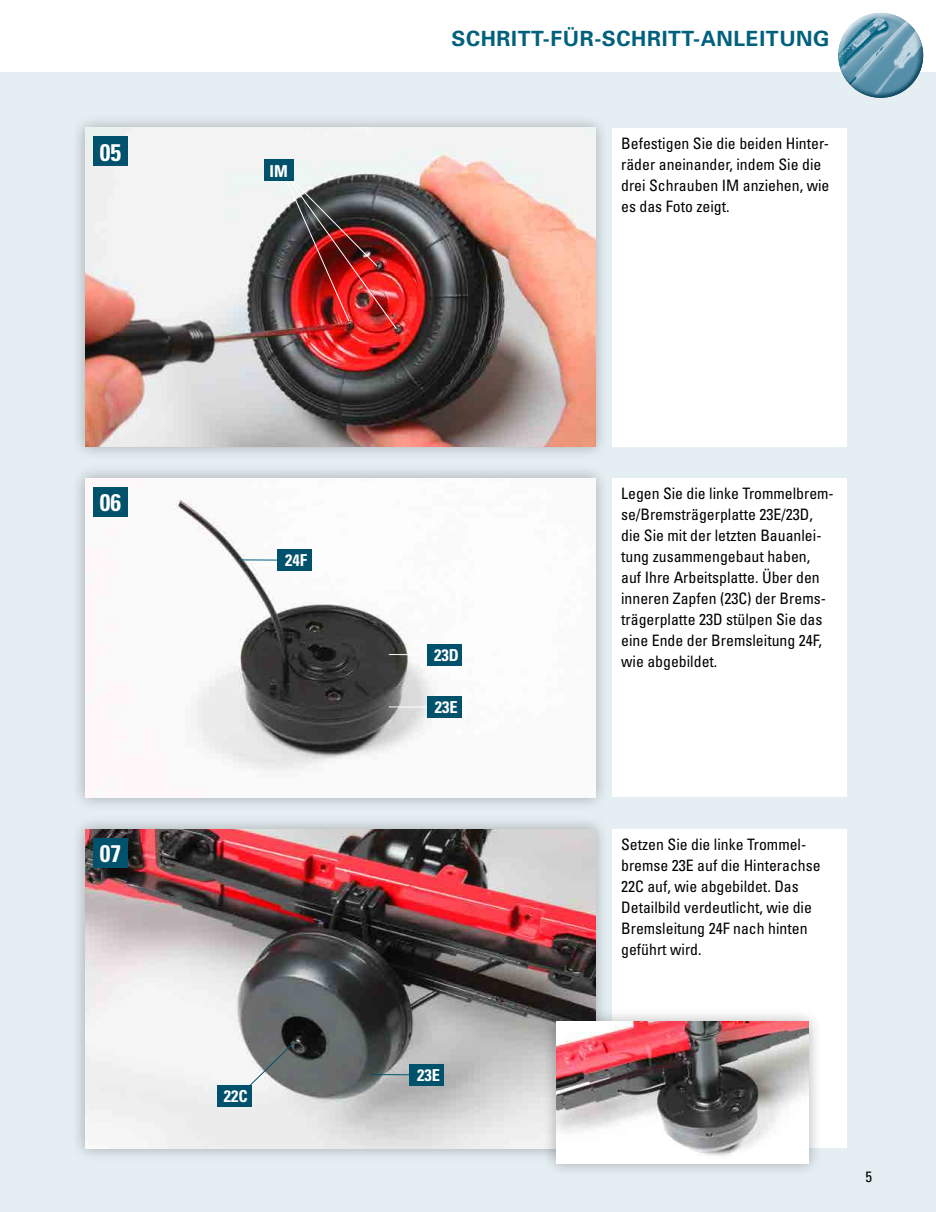
<style>
.page{position:relative;width:936px;height:1212px;background:#fff}
.page>*{position:absolute;margin:0;border:0;box-sizing:border-box;transform-origin:0 0}
.t1{font:700 condensed 24px "Univers";color:#fff}
.t2{font:700 21px "Univers";letter-spacing:.03em;color:#00617d}
.t3{font:700 condensed 16.5px "Univers";color:#fff}
.t4{font:condensed 15.75px/21px "Univers";color:#000}
.t5{font:condensed 15px "Univers";color:#000}
</style>
<div class="page">
<div style="left:0;top:72px;width:935px;height:1140px;background:#e5eef3"></div>
<div style="left:612px;top:128px;width:234px;height:318px;background:#fff"></div>
<div style="left:612px;top:478px;width:234px;height:319px;background:#fff"></div>
<div style="left:612px;top:829px;width:234px;height:319px;background:#fff"></div>
<div style="left:831px;top:6px;width:91px;height:72px;background:#fff;opacity:.75"></div>
<div style="left:837px;top:26px;width:92px;height:73px;background:#00617d;opacity:.75"></div>
<div style="left:71px;top:114px;width:538px;height:346px;background:#000;opacity:.3"></div>
<img style="left:85px;top:128px;width:510px;height:318px">
<div style="left:71px;top:465px;width:538px;height:346px;background:#000;opacity:.3"></div>
<img style="left:85px;top:478px;width:510px;height:319px">
<div style="left:94px;top:136px;width:34px;height:30px;background:#00516b"></div>
<div style="left:94px;top:487px;width:34px;height:30px;background:#00516b"></div>
<div style="left:71px;top:815px;width:538px;height:347px;background:#000;opacity:.3"></div>
<img style="left:85px;top:829px;width:510px;height:319px">
<div style="left:94px;top:838px;width:34px;height:29px;background:#00516b"></div>
<div style="left:542px;top:1008px;width:280px;height:169px;background:#000;opacity:.3"></div>
<img style="left:556px;top:1022px;width:252px;height:141px">
<svg style="left:242px;top:1042px;width:52px;height:51px"></svg>
<hr style="left:389px;top:706px;width:54px;height:1px;background:#fff">
<hr style="left:371px;top:1074px;width:55px;height:1px;background:#00516b">
<hr style="left:389px;top:654px;width:54px;height:1px;background:#fff">
<hr style="left:239px;top:559px;width:54px;height:1px;background:#00617d">
<div style="left:217px;top:1085px;width:34px;height:21px;background:#00516b"></div>
<div style="left:427px;top:696px;width:34px;height:21px;background:#00516b"></div>
<div style="left:410px;top:1064px;width:34px;height:21px;background:#00516b"></div>
<div style="left:427px;top:644px;width:34px;height:21px;background:#00516b"></div>
<div style="left:277px;top:549px;width:34px;height:21px;background:#00516b"></div>
<img style="left:281px;top:169px;width:116px;height:161px">
<div style="left:264px;top:159px;width:29px;height:22px;background:#00516b"></div>
<h1 class="t1" style="left:100px;top:137px;width:23px">05</h1>
<p class="t3" style="left:269px;top:161px;width:20px">IM</p>
<h1 class="t1" style="left:100px;top:488px;width:23px">06</h1>
<p class="t3" style="left:285px;top:550px;width:23px">24F</p>
<h1 class="t1" style="left:100px;top:839px;width:23px">07</h1>
<p class="t3" style="left:224px;top:1086px;width:25px">22C</p>
<h2 class="t2" style="left:451px;top:26px;width:379px">SCHRITT-FÜR-SCHRITT-ANLEITUNG</h2>
<p class="t4" style="left:621px;top:132px;width:210px">Befestigen Sie die beiden Hinter&shy;räder aneinander, indem Sie die drei Schrauben IM anziehen, wie es das Foto zeigt.</p>
<p class="t3" style="left:434px;top:645px;width:26px">23D</p>
<p class="t3" style="left:435px;top:697px;width:24px">23E</p>
<p class="t3" style="left:417px;top:1065px;width:24px">23E</p>
<p class="t4" style="left:621px;top:483px;width:214px">Legen Sie die linke Trommelbrem&shy;se/Bremsträgerplatte 23E/23D, die Sie mit der letzten Bauanlei&shy;tung zusammengebaut haben, auf Ihre Arbeitsplatte. Über den inneren Zapfen (23C) der Brems&shy;trägerplatte 23D stülpen Sie das eine Ende der Bremsleitung 24F, wie abgebildet.</p>
<p class="t4" style="left:621px;top:834px;width:201px">Setzen Sie die linke Trommel&shy;bremse 23E auf die Hinterachse<br>22C auf, wie abgebildet. Das<br>Detailbild verdeutlicht, wie die<br>Bremsleitung 24F nach hinten geführt wird.</p>
<p class="t5" style="left:865px;top:1167px;width:8px">5</p>
</div>
